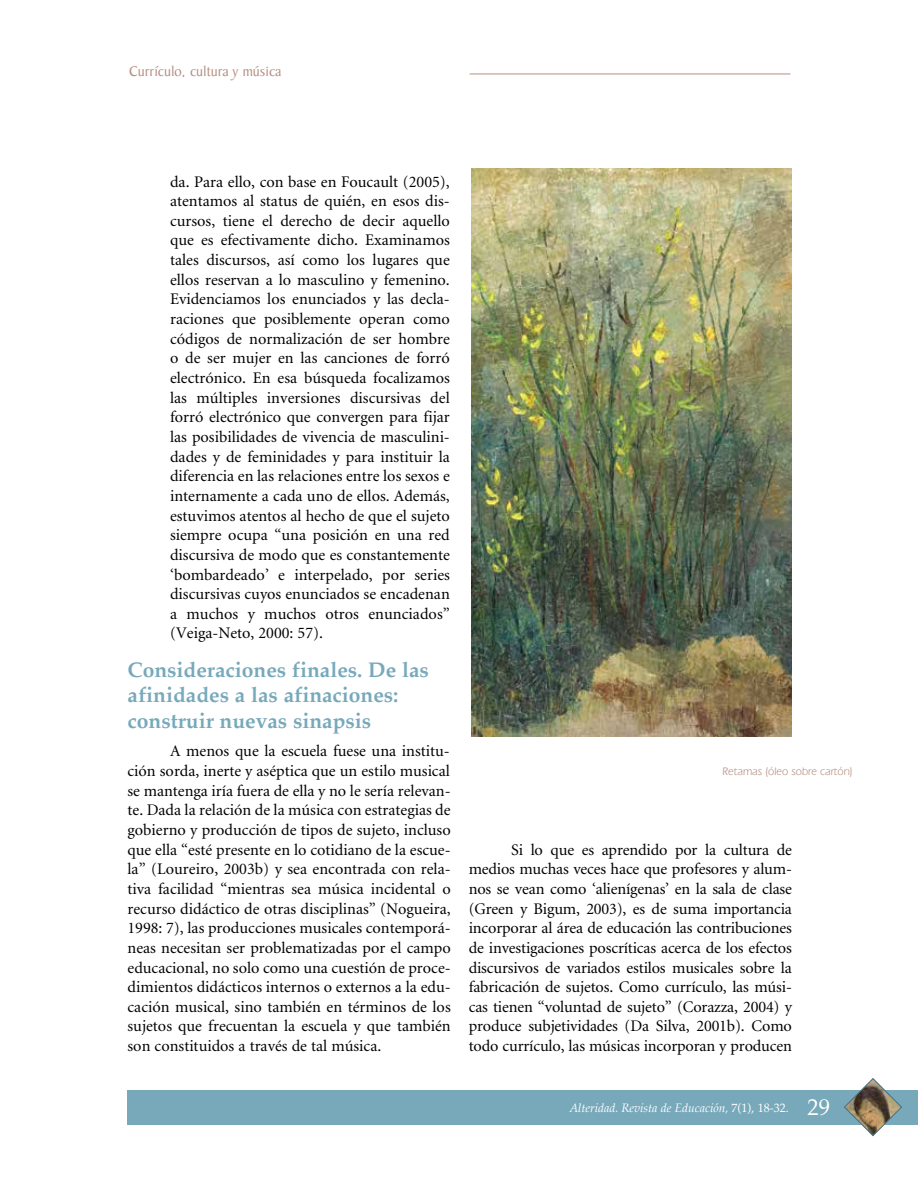
<style>
.page{position:relative;width:918px;height:1188px;background:#fff}
.page>*{position:absolute;margin:0;border:0;box-sizing:border-box;transform-origin:0 0}
.t1{font:700 21px/25.5px "Palatino";color:#77a9bb}
.t2{font:16.2px/19.6px "Minion";color:#000;text-align:justify}
.t3{font:15px "Baker Signet";color:#b58e81}
.t4{font:italic 12px "Palatino";color:#fff}
.t5{font:11.25px "Eras IT Cby BT";color:#b58e81}
.s1{font-style:normal}
.s2{font-style:normal;font-size:22.5px}
</style>
<div class="page">
<hr style="left:470px;top:74px;width:320px;height:1px;background:#b58e81">
<div style="left:128px;top:1090px;width:790px;height:34px;background:#77a9bb"></div>
<svg style="left:843px;top:1078px;width:60px;height:59px"></svg>
<img style="left:471px;top:169px;width:321px;height:568px">
<p class="t3" style="left:129px;top:63px;width:154px">Currículo, cultura y música</p>
<p class="t2" style="left:170px;top:172px;width:281px">da. Para ello, con base en Foucault (2005), atentamos al status de quién, en esos dis&shy;cursos, tiene el derecho de decir aquello que es efectivamente dicho. Examinamos tales discursos, así como los lugares que ellos reservan a lo masculino y femenino.<br>Evidenciamos los enunciados y las decla&shy;raciones que posiblemente operan como códigos de normalización de ser hombre o de ser mujer en las canciones de forró electrónico. En esa búsqueda focalizamos las múltiples inversiones discursivas del forró electrónico que convergen para fijar las posibilidades de vivencia de masculini&shy;dades y de feminidades y para instituir la diferencia en las relaciones entre los sexos e internamente a cada uno de ellos. Además, estuvimos atentos al hecho de que el sujeto siempre ocupa “una posición en una red discursiva de modo que es constantemente ‘bombardeado’ e interpelado, por series discursivas cuyos enunciados se encadenan a muchos y muchos otros enunciados” (Veiga-Neto, 2000: 57).</p>
<p class="t1" style="left:128px;top:656px;width:303px">Consideraciones finales. De las afinidades a las afinaciones: construir nuevas sinapsis</p>
<p class="t2" style="left:128px;top:742px;width:325px;text-indent:43px">A menos que la escuela fuese una institu&shy;ción sorda, inerte y aséptica que un estilo musical se mantenga iría fuera de ella y no le sería relevan&shy;te. Dada la relación de la música con estrategias de gobierno y producción de tipos de sujeto, incluso que ella “esté presente en lo cotidiano de la escue&shy;la” (Loureiro, 2003b) y sea encontrada con rela&shy;tiva facilidad “mientras sea música incidental o recurso didáctico de otras disciplinas” (Nogueira, 1998: 7), las producciones musicales contemporá&shy;neas necesitan ser problematizadas por el campo educacional, no solo como una cuestión de proce&shy;dimientos didácticos internos o externos a la edu&shy;cación musical, sino también en términos de los sujetos que frecuentan la escuela y que también son constituidos a través de tal música.</p>
<p class="t5" style="left:723px;top:764px;width:132px">Retamas (óleo sobre cartón)</p>
<p class="t2" style="left:469px;top:840px;width:325px;text-indent:43px">Si lo que es aprendido por la cultura de medios muchas veces hace que profesores y alum&shy;nos se vean como ‘alienígenas’ en la sala de clase (Green y Bigum, 2003), es de suma importancia incorporar al área de educación las contribuciones de investigaciones poscríticas acerca de los efectos discursivos de variados estilos musicales sobre la fabricación de sujetos. Como currículo, las músi&shy;cas tienen “voluntad de sujeto” (Corazza, 2004) y produce subjetividades (Da Silva, 2001b). Como todo currículo, las músicas incorporan y producen</p>
<p class="t4" style="left:569px;top:1098px;width:262px">Alteridad. Revista de Educación, <span class="s1">7(1), 18-32.</span> <span class="s2">29</span></p>
</div>
